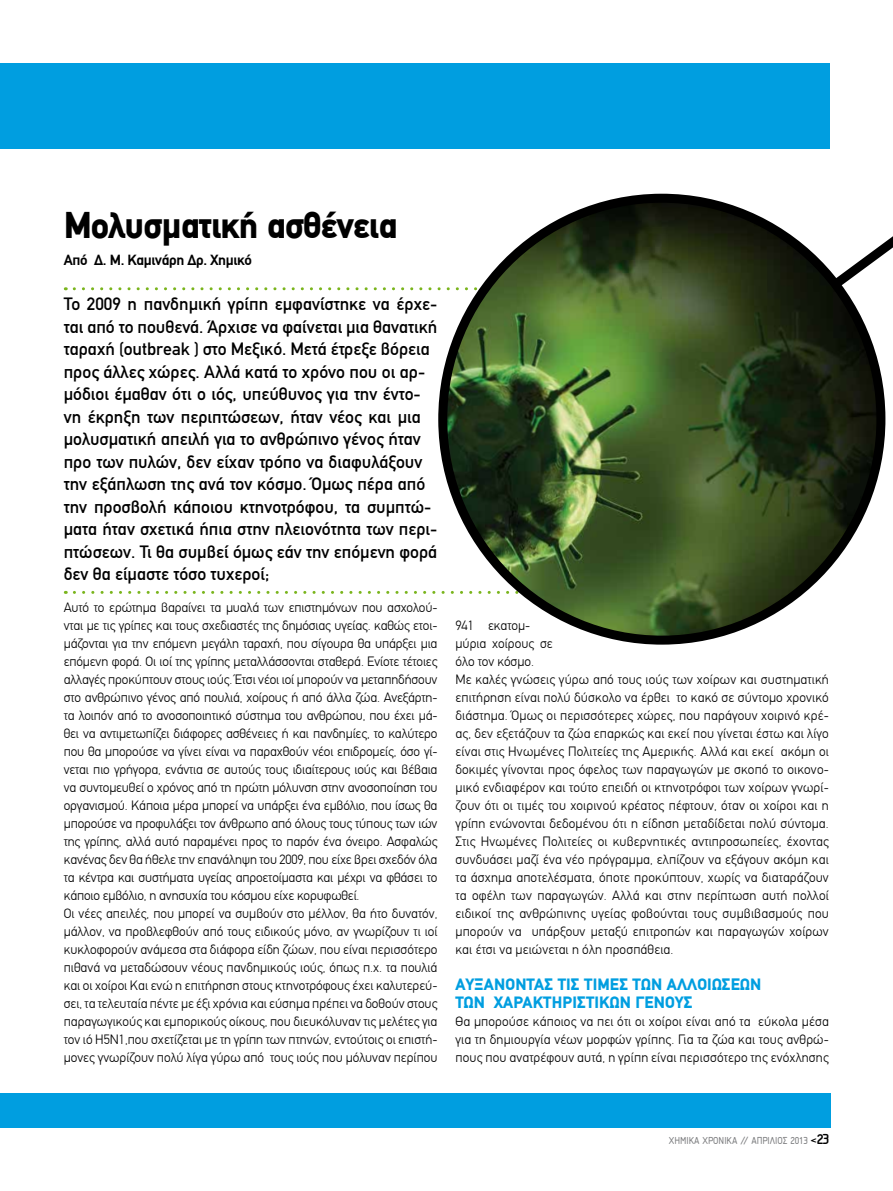
<style>
.page{position:relative;width:893px;height:1191px;background:#fff}
.page>*{position:absolute;margin:0;border:0;box-sizing:border-box;transform-origin:0 0}
.t1{font:900 37.5px "PF Din Text";letter-spacing:-.02em;color:#000}
.t2{font:500 18px/22.5px "PF Din Text";color:#000}
.t3{font:900 16.5px/18px "PF Din Text";letter-spacing:.01em;color:#009ee0}
.t4{font:700 15px "PF Din Text";letter-spacing:-.02em;color:#000}
.t5{font:300 13.5px/18px "PF Din Text";color:#000}
.t6{font:10.5px "PF Isotext";color:#7b7c7e}
.s1{font-weight:700;color:#000}
.s2{font-weight:700;font-size:15px;color:#000}
</style>
<div class="page">
<svg style="left:74px;top:591px;width:360px;height:3px"></svg>
<svg style="left:74px;top:236px;width:819px;height:55px"></svg>
<div style="left:0;top:64px;width:829px;height:85px;background:#009ee0"></div>
<div style="left:0;top:1093px;width:831px;height:34px;background:#009ee0"></div>
<svg style="left:434px;top:193px;width:456px;height:452px"></svg>
<h1 class="t1" style="left:64px;top:202px;width:335px">Moλυσματική ασθένεια</h1>
<p class="t4" style="left:64px;top:251px;width:190px">Από Δ. Μ. Καμινάρη Δρ. Χημικό</p>
<p class="t2" style="left:64px;top:293px;width:375px">Το 2009 η πανδημική γρίπη εμφανίστηκε να έρχε&shy;ται από το πουθενά. Άρχισε να φαίνεται μια θανατική ταραχή (outbreak ) στο Μεξικό. Μετά έτρεξε βόρεια προς άλλες χώρες. Αλλά κατά το χρόνο που οι αρ&shy;μόδιοι έμαθαν ότι ο ιός, υπεύθυνος για την έντο&shy;νη έκρηξη των περιπτώσεων, ήταν νέος και μια μολυσματική απειλή για το ανθρώπινο γένος ήταν προ των πυλών, δεν είχαν τρόπο να διαφυλάξουν την εξάπλωση της ανά τον κόσμο. Όμως πέρα από την προσβολή κάποιου κτηνοτρόφου, τα συμπτώ&shy;ματα ήταν σχετικά ήπια στην πλειονότητα των περι&shy;πτώσεων. Τι θα συμβεί όμως εάν την επόμενη φορά δεν θα είμαστε τόσο τυχεροί;</p>
<p class="t5" style="left:64px;top:598px;width:375px">Αυτό το ερώτημα βαραίνει τα μυαλά των επιστημόνων που ασχολού&shy;νται με τις γρίπες και τους σχεδιαστές της δημόσιας υγείας. καθώς ετοι&shy;μάζονται για την επόμενη μεγάλη ταραχή, που σίγουρα θα υπάρξει μια επόμενη φορά. Οι ιοί της γρίπης μεταλλάσσονται σταθερά. Ενίοτε τέτοιες αλλαγές προκύπτουν στους ιούς. Έτσι νέοι ιοί μπορούν να μεταπηδήσουν στο ανθρώπινο γένος από πουλιά, χοίρους ή από άλλα ζώα. Ανεξάρτη&shy;τα λοιπόν από το ανοσοποιητικό σύστημα του ανθρώπου, που έχει μά&shy;θει να αντιμετωπίζει διάφορες ασθένειες ή και πανδημίες, το καλύτερο που θα μπορούσε να γίνει είναι να παραχθούν νέοι επιδρομείς, όσο γί&shy;νεται πιο γρήγορα, ενάντια σε αυτούς τους ιδιαίτερους ιούς και βέβαια να συντομευθεί ο χρόνος από τη πρώτη μόλυνση στην ανοσοποίηση του οργανισμού. Κάποια μέρα μπορεί να υπάρξει ένα εμβόλιο, που ίσως θα μπορούσε να προφυλάξει τον άνθρωπο από όλους τους τύπους των ιών της γρίπης, αλλά αυτό παραμένει προς το παρόν ένα όνειρο. Ασφαλώς κανένας δεν θα ήθελε την επανάληψη του 2009, που είχε βρει σχεδόν όλα τα κέντρα και συστήματα υγείας απροετοίμαστα και μέχρι να φθάσει το κάποιο εμβόλιο, η ανησυχία του κόσμου είχε κορυφωθεί.<br>Οι νέες απειλές, που μπορεί να συμβούν στο μέλλον, θα ήτο δυνατόν, μάλλον, να προβλεφθούν από τους ειδικούς μόνο, αν γνωρίζουν τι ιοί κυκλοφορούν ανάμεσα στα διάφορα είδη ζώων, που είναι περισσότερο πιθανά να μεταδώσουν νέους πανδημικούς ιούς, όπως π.χ. τα πουλιά και οι χοίροι Και ενώ η επιτήρηση στους κτηνοτρόφους έχει καλυτερεύ&shy;σει, τα τελευταία πέντε με έξι χρόνια και εύσημα πρέπει να δοθούν στους παραγωγικούς και εμπορικούς οίκους, που διευκόλυναν τις μελέτες για τον ιό Η5Ν1,που σχετίζεται με τη γρίπη των πτηνών, εντούτοις οι επιστή&shy;μονες γνωρίζουν πολύ λίγα γύρω από τους ιούς που μόλυναν περίπου</p>
<p class="t5" style="left:455px;top:616px;width:375px">941 εκατομ-<br>μύρια χοίρους σε<br>όλο τον κόσμο.<br>Με καλές γνώσεις γύρω από τους ιούς των χοίρων και συστηματική επιτήρηση είναι πολύ δύσκολο να έρθει το κακό σε σύντομο χρονικό διάστημα. Όμως οι περισσότερες χώρες, που παράγουν χοιρινό κρέ&shy;ας, δεν εξετάζουν τα ζώα επαρκώς και εκεί που γίνεται έστω και λίγο είναι στις Ηνωμένες Πολιτείες της Αμερικής. Αλλά και εκεί ακόμη οι δοκιμές γίνονται προς όφελος των παραγωγών με σκοπό το οικονο&shy;μικό ενδιαφέρον και τούτο επειδή οι κτηνοτρόφοι των χοίρων γνωρί&shy;ζουν ότι οι τιμές του χοιρινού κρέατος πέφτουν, όταν οι χοίροι και η γρίπη ενώνονται δεδομένου ότι η είδηση μεταδίδεται πολύ σύντομα.<br>Στις Ηνωμένες Πολιτείες οι κυβερνητικές αντιπροσωπείες, έχοντας συνδυάσει μαζί ένα νέο πρόγραμμα, ελπίζουν να εξάγουν ακόμη και τα άσχημα αποτελέσματα, όποτε προκύπτουν, χωρίς να διαταράζουν τα οφέλη των παραγωγών. Αλλά και στην περίπτωση αυτή πολλοί ειδικοί της ανθρώπινης υγείας φοβούνται τους συμβιβασμούς που μπορούν να υπάρξουν μεταξύ επιτροπών και παραγωγών χοίρων και έτσι να μειώνεται η όλη προσπάθεια.</p>
<p class="t3" style="left:455px;top:975px;width:307px">ΑΥΞΑΝΟΝΤΑΣ ΤΙΣ ΤΙΜΕΣ ΤΩΝ ΑΛΛΟΙΩΣΕΩΝ<br>ΤΩΝ ΧΑΡΑΚΤΗΡΙΣΤΙΚΩΝ ΓΕΝΟΥΣ</p>
<p class="t5" style="left:455px;top:1012px;width:375px;text-align:justify">Θα μπορούσε κάποιος να πει ότι οι χοίροι είναι από τα εύκολα μέσα για τη δημιουργία νέων μορφών γρίπης. Για τα ζώα και τους ανθρώ&shy;πους που ανατρέφουν αυτά, η γρίπη είναι περισσότερο της ενόχλησης</p>
<p class="t6" style="left:669px;top:1134px;width:162px">ΧΗΜΙΚΑ ΧΡΟΝΙΚΑ // ΑΠΡΙΛΙΟΣ 2013 <span class="s1">&lt;</span><span class="s2">23</span></p>
</div>
